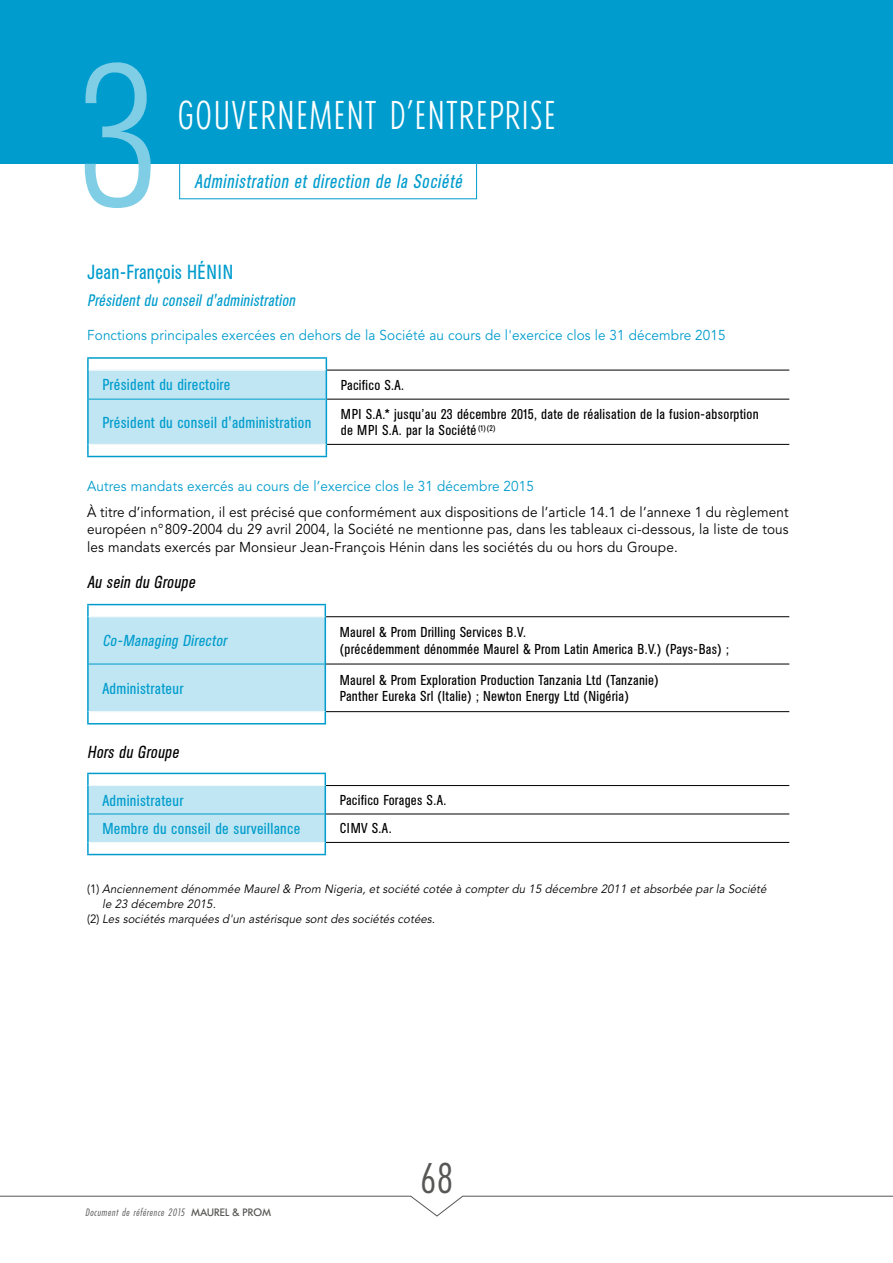
<style>
.page{position:relative;width:893px;height:1263px;background:#fff}
.page>*{position:absolute;margin:0;border:0;box-sizing:border-box;transform-origin:0 0}
.t1{font:300 195px "Climerick";color:#80cee6}
.t2{font:300 condensed 45px "Futura EF";color:#575756}
.t3{font:300 39px "Climerick";letter-spacing:.05em;color:#fff;scale:.9 1}
.t4{font:20.25px "AG Buch Condensed BQ";letter-spacing:.01em;color:#009ccd;scale:.95 1}
.t5{font:italic 19.5px "AG Buch Condensed BQ";color:#009ccd;scale:.9 1}
.t6{font:italic 17.25px "AG Buch Condensed BQ";color:#000;scale:.95 1}
.t7{font:italic 16.5px "AG Buch Condensed BQ";color:#009ccd;scale:.95 1}
.t8{font:15.75px "AG Buch Condensed BQ";letter-spacing:.02em;color:#009ccd}
.t9{font:italic 15.75px "AG Buch Condensed BQ";color:#009ccd}
.t10{font:14.25px/16.5px "AG Buch Condensed BQ";letter-spacing:.02em;color:#000}
.t11{font:14.25px/17.2px "Avenir";letter-spacing:.01em;color:#000;text-align:justify;scale:.95 1}
.t12{font:14.25px "Avenir";letter-spacing:.01em;color:#009ccd;scale:.95 1}
.t13{font:italic 12px "Avenir";color:#000;scale:.95 1}
.t14{font:italic 300 condensed 11.25px "Futura EF";color:#575756}
.s1{font-style:normal}
.s2{font-family:"Futura No 2 D";font-weight:500;font-style:normal;font-stretch:normal}
</style>
<div class="page">
<div style="left:0;top:0;width:893px;height:164px;background:#009ccd"></div>
<svg style="left:0;top:1195px;width:893px;height:22px"></svg>
<div style="left:179px;top:145px;width:298px;height:54px;border:1px solid #009ccd"></div>
<hr style="left:87px;top:357px;width:240px;height:2px;background:#009ccd">
<hr style="left:87px;top:456px;width:240px;height:1px;background:#009ccd">
<svg style="left:87px;top:359px;width:240px;height:97px"></svg>
<hr style="left:89px;top:399px;width:237px;height:1px;background:#009ccd">
<hr style="left:327px;top:370px;width:462px;height:1px;background:#000">
<hr style="left:327px;top:399px;width:462px;height:1px;background:#000">
<hr style="left:327px;top:444px;width:462px;height:1px;background:#000">
<hr style="left:87px;top:604px;width:239px;height:1px;background:#009ccd">
<hr style="left:87px;top:723px;width:239px;height:1px;background:#009ccd">
<svg style="left:87px;top:605px;width:239px;height:118px"></svg>
<hr style="left:89px;top:616px;width:236px;height:1px;background:#edf8fb">
<hr style="left:87px;top:617px;width:2px;height:47px;background:#009ccd">
<hr style="left:325px;top:617px;width:1px;height:47px;background:#009ccd">
<hr style="left:89px;top:664px;width:236px;height:1px;background:#009ccd">
<hr style="left:326px;top:616px;width:463px;height:1px;background:#000">
<hr style="left:326px;top:664px;width:463px;height:1px;background:#000">
<hr style="left:326px;top:711px;width:463px;height:1px;background:#000">
<hr style="left:87px;top:773px;width:239px;height:1px;background:#009ccd">
<hr style="left:87px;top:854px;width:239px;height:1px;background:#009ccd">
<svg style="left:87px;top:774px;width:239px;height:80px"></svg>
<hr style="left:89px;top:814px;width:236px;height:1px;background:#009ccd">
<hr style="left:326px;top:785px;width:463px;height:1px;background:#000">
<hr style="left:326px;top:814px;width:463px;height:1px;background:#000">
<hr style="left:326px;top:842px;width:463px;height:1px;background:#000">
<h1 class="t1" style="left:78px;top:29px;width:82px">3</h1>
<h3 class="t3" style="left:178px;top:94px;width:421px">GOUVERNEMENT D’ENTREPRISE</h3>
<h3 class="t5" style="left:194px;top:171px;width:303px">Administration et direction de la Société</h3>
<h3 class="t4" style="left:87px;top:260px;width:155px">Jean-François HÉNIN</h3>
<p class="t7" style="left:87px;top:291px;width:224px">Président du conseil d'administration</p>
<p class="t12" style="left:87px;top:327px;width:674px">Fonctions principales exercées en dehors de la Société au cours de l'exercice clos le 31 décembre 2015</p>
<p class="t8" style="left:102px;top:376px;width:130px">Président du directoire</p>
<p class="t10" style="left:341px;top:377px;width:65px">Pacifico S.A.</p>
<p class="t8" style="left:102px;top:413px;width:210px">Président du conseil d'administration</p>
<p class="t10" style="left:341px;top:406px;width:419px">MPI S.A.* jusqu’au 23 décembre 2015, date de réalisation de la fusion-absorption de MPI S.A. par la Société <sup>(1)(2)</sup></p>
<p class="t12" style="left:87px;top:478px;width:472px">Autres mandats exercés au cours de l’exercice clos le 31 décembre 2015</p>
<p class="t11" style="left:87px;top:504px;width:740px">À titre d’information, il est précisé que conformément aux dispositions de l’article 14.1 de l’annexe 1 du règlement européen n°809-2004 du 29 avril 2004, la Société ne mentionne pas, dans les tableaux ci-dessous, la liste de tous les mandats exercés par Monsieur Jean-François Hénin dans les sociétés du ou hors du Groupe.</p>
<p class="t6" style="left:87px;top:573px;width:119px">Au sein du Groupe</p>
<p class="t9" style="left:102px;top:632px;width:129px">Co-Managing Director</p>
<p class="t10" style="left:340px;top:624px;width:391px">Maurel &amp; Prom Drilling Services B.V.<br>(précédemment dénommée Maurel &amp; Prom Latin America B.V.) (Pays-Bas) ;</p>
<p class="t8" style="left:102px;top:679px;width:82px">Administrateur</p>
<p class="t10" style="left:340px;top:672px;width:320px">Maurel &amp; Prom Exploration Production Tanzania Ltd (Tanzanie)<br>Panther Eureka Srl (Italie) ; Newton Energy Ltd (Nigéria)</p>
<p class="t6" style="left:87px;top:742px;width:101px">Hors du Groupe</p>
<p class="t8" style="left:102px;top:791px;width:82px">Administrateur</p>
<p class="t10" style="left:340px;top:792px;width:108px">Pacifico Forages S.A.</p>
<p class="t8" style="left:102px;top:820px;width:199px">Membre du conseil de surveillance</p>
<p class="t10" style="left:340px;top:820px;width:53px">CIMV S.A.</p>
<p class="t13" style="left:87px;top:881px;width:719px"><span class="s1">( 1 )</span> Anciennement dénommée Maurel &amp; Prom Nigeria, et société cotée à compter du 15 décembre 2011 et absorbée par la Société</p>
<p class="t13" style="left:102px;top:896px;width:124px">le 23 décembre 2015.</p>
<p class="t13" style="left:87px;top:911px;width:370px"><span class="s1">( 2 )</span> Les sociétés marquées d'un astérisque sont des sociétés cotées.</p>
<p class="t14" style="left:85px;top:1206px;width:188px">Document de référence 2015 <span class="s2">MAU R E L &amp; P ROM</span></p>
<h2 class="t2" style="left:420px;top:1153px;width:34px">68</h2>
</div>
